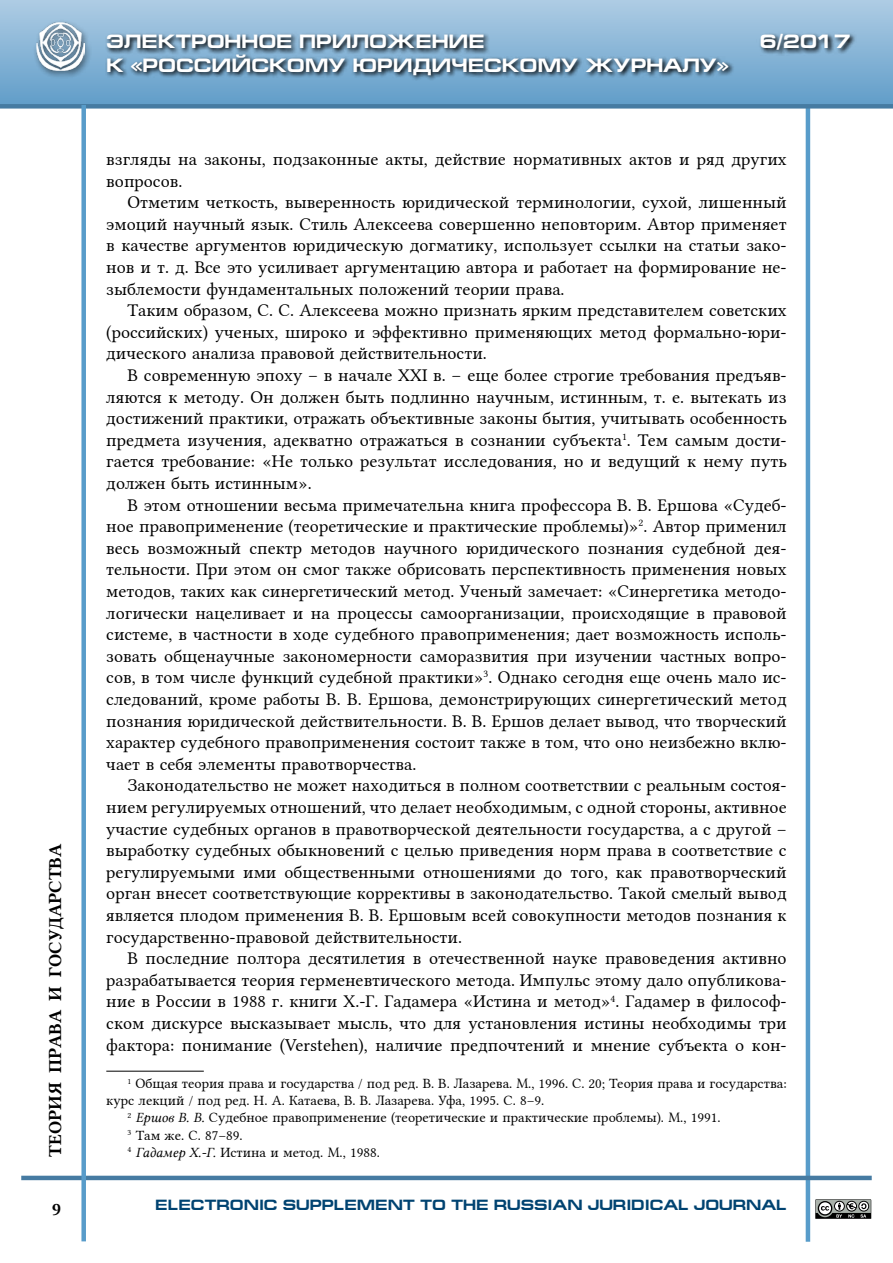
<style>
.page{position:relative;width:893px;height:1263px;background:#fff}
.page>*{position:absolute;margin:0;border:0;box-sizing:border-box;transform-origin:0 0}
.t1{font:700 19.5px "Europe Ext";color:#fff}
.t2{font:18px/21.6px "Lin Libertine";color:#000;text-align:justify}
.t3{font:18px "Lin Libertine B";color:#000}
.t4{font:700 15px "Europe Ext";color:#004371}
.t5{font:14.25px "Lin Libertine";color:#000}
.s1{font-family:"Lin Libertine I"}
</style>
<div class="page">
<hr style="left:806px;top:91px;width:4px;height:1151px;background:#589cca">
<hr style="left:21px;top:1176px;width:851px;height:4px;background:#467ba2">
<div style="left:0;top:0;width:893px;height:106px;background:linear-gradient(to bottom,#aecce4,#619dc9)"></div>
<div style="left:0;top:104px;width:893px;height:5px;background:#467ba2"></div>
<div style="left:81px;top:105px;width:5px;height:1136px;background:#589cca"></div>
<div style="left:33px;top:19px;width:59px;height:60px;background:#000;opacity:.63"></div>
<img style="left:37px;top:23px;width:47px;height:47px">
<svg style="left:105px;top:31px;width:751px;height:50px;background:#6b90ac"></svg>
<svg style="left:815px;top:1199px;width:57px;height:20px"></svg>
<hr style="left:106px;top:1071px;width:98px;height:1px;background:#000">
<p class="t3" style="left:43px;top:1157px;width:315px;rotate:-90deg">ТЕОРИЯ ПРАВА И ГОСУДАРСТВА</p>
<p class="t3" style="left:52px;top:1197px;width:11px">9</p>
<p class="t1" style="left:106px;top:31px;width:380px">ЭЛЕКТРОННОЕ ПРИЛОЖЕНИЕ</p>
<p class="t1" style="left:760px;top:31px;width:92px">6/2017</p>
<p class="t1" style="left:106px;top:54px;width:624px">К «РОССИЙСКОМУ ЮРИДИЧЕСКОМУ ЖУРНАЛУ»</p>
<p class="t2" style="left:106px;top:146px;width:682px">взгляды на законы, подзаконные акты, действие нормативных актов и ряд других вопросов.</p>
<p class="t2" style="left:106px;top:189px;width:682px;text-indent:21px">Отметим четкость, выверенность юридической терминологии, сухой, лишенный эмоций научный язык. Стиль Алексеева совершенно неповторим. Автор применяет в качестве аргументов юридическую догматику, использует ссылки на статьи зако&shy;нов и т. д. Все это усиливает аргументацию автора и работает на формирование не&shy;зыблемости фундаментальных положений теории права.</p>
<p class="t2" style="left:106px;top:297px;width:682px;text-indent:21px">Таким образом, С. С. Алексеева можно признать ярким представителем советских (российских) ученых, широко и эффективно применяющих метод формально-юри&shy;дического анализа правовой действительности.</p>
<p class="t2" style="left:106px;top:362px;width:682px;text-indent:21px">В современную эпоху – в начале ХХI в. – еще более строгие требования предъяв&shy;ляются к методу. Он должен быть подлинно научным, истинным, т. е. вытекать из достижений практики, отражать объективные законы бытия, учитывать особенность предмета изучения, адекватно отражаться в сознании субъекта<sup>1</sup>. Тем самым дости&shy;гается требование: «Не только результат исследования, но и ведущий к нему путь должен быть истинным».</p>
<p class="t2" style="left:106px;top:492px;width:682px;text-indent:21px">В этом отношении весьма примечательна книга профессора В. В. Ершова «Судеб&shy;ное правоприменение (теоретические и практические проблемы)»<sup>2</sup>. Автор применил весь возможный спектр методов научного юридического познания судебной дея&shy;тельности. При этом он смог также обрисовать перспективность применения новых методов, таких как синергетический метод. Ученый замечает: «Синергетика методо&shy;логически нацеливает и на процессы самоорганизации, происходящие в правовой системе, в частности в ходе судебного правоприменения; дает возможность исполь&shy;зовать общенаучные закономерности саморазвития при изучении частных вопро&shy;сов, в том числе функций судебной практики»<sup>3</sup>. Однако сегодня еще очень мало ис&shy;следований, кроме работы В. В. Ершова, демонстрирующих синергетический метод познания юридической действительности. В. В. Ершов делает вывод, что творческий характер судебного правоприменения состоит также в том, что оно неизбежно вклю&shy;чает в себя элементы правотворчества.</p>
<p class="t2" style="left:106px;top:773px;width:682px;text-indent:21px">Законодательство не может находиться в полном соответствии с реальным состоя&shy;нием регулируемых отношений, что делает необходимым, с одной стороны, активное участие судебных органов в правотворческой деятельности государства, а с другой – выработку судебных обыкновений с целью приведения норм права в соответствие с регулируемыми ими общественными отношениями до того, как правотворческий орган внесет соответствующие коррективы в законодательство. Такой смелый вывод является плодом применения В. В. Ершовым всей совокупности методов познания к государственно-правовой действительности.</p>
<p class="t2" style="left:106px;top:945px;width:682px;text-indent:21px">В последние полтора десятилетия в отечественной науке правоведения активно разрабатывается теория герменевтического метода. Импульс этому дало опубликова&shy;ние в России в 1988 г. книги Х.-Г. Гадамера «Истина и метод»<sup>4</sup>. Гадамер в философ&shy;ском дискурсе высказывает мысль, что для установления истины необходимы три фактора: понимание (Verstehen), наличие предпочтений и мнение субъекта о кон-</p>
<p class="t5" style="left:128px;top:1072px;width:661px"><sup>1</sup> Общая теория права и государства / под ред. В. В. Лазарева. М., 1996. С. 20; Теория права и государства:</p>
<p class="t5" style="left:106px;top:1089px;width:439px">курс лекций / под ред. Н. А. Катаева, В. В. Лазарева. Уфа, 1995. С. 8–9.</p>
<p class="t5" style="left:128px;top:1106px;width:594px"><sup>2</sup> <span class="s1">Ершов В. В.</span> Судебное правоприменение (теоретические и практические проблемы). М., 1991.</p>
<p class="t5" style="left:128px;top:1123px;width:116px"><sup>3</sup> Там же. C. 87–89.</p>
<p class="t5" style="left:128px;top:1141px;width:254px"><sup>4</sup> <span class="s1">Гадамер Х.-Г.</span> Истина и метод. М., 1988.</p>
<p class="t4" style="left:155px;top:1196px;width:633px">ELECTRONIC SUPPLEMENT TO THE RUSSIAN JURIDICAL JOURNAL</p>
</div>
